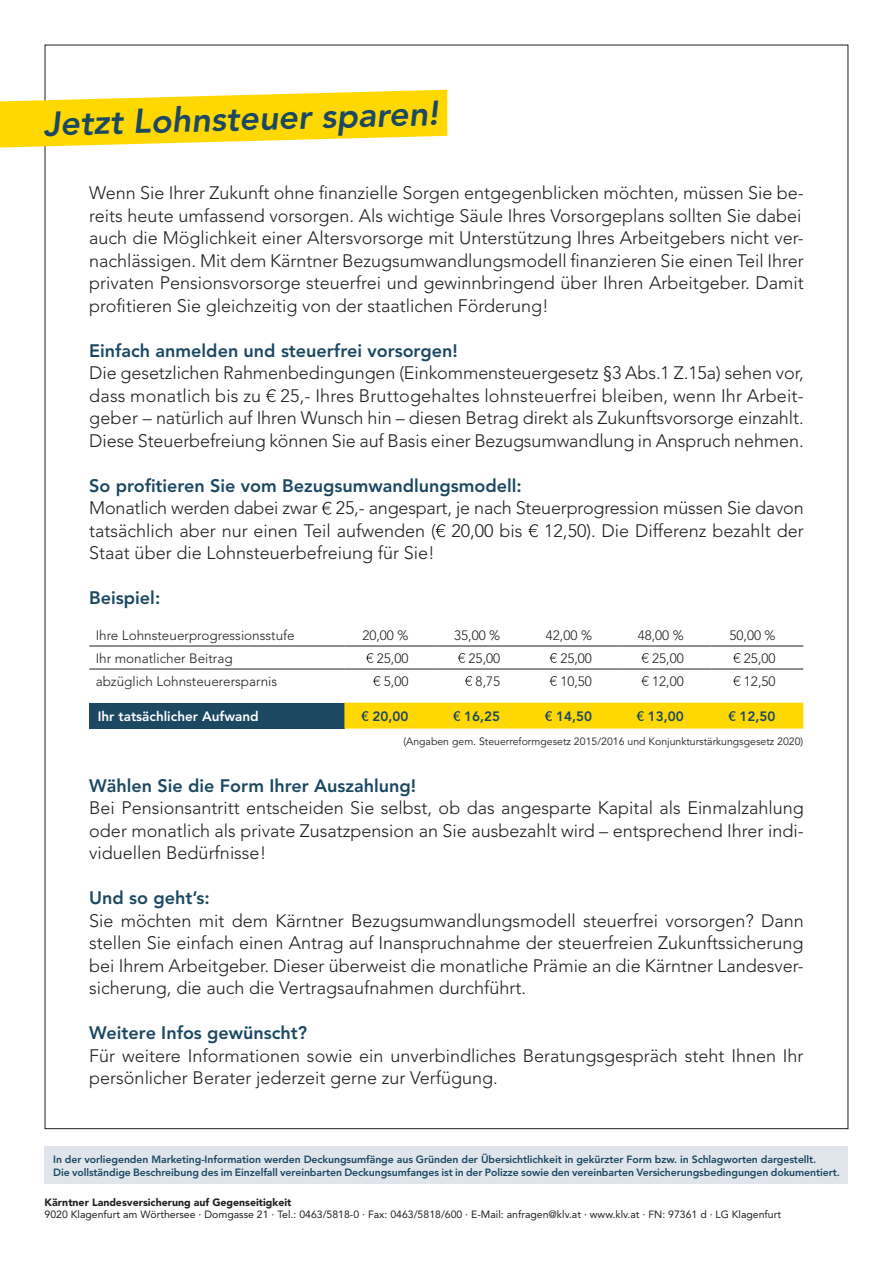
<style>
.page{position:relative;width:893px;height:1263px;background:#fff}
.page>*{position:absolute;margin:0;border:0;box-sizing:border-box;transform-origin:0 0}
.t1{font:italic 800 34.2px "Avenir";color:#1c4862}
.t2{font:300 18px/22.5px "Avenir";color:#231f20;text-align:justify}
.t3{font:800 18px "Avenir";color:#1c4862}
.t4{font:300 13.5px "Avenir";color:#231f20}
.t5{font:800 13.5px "Avenir";color:#1c4862}
.t6{font:800 13.5px "Avenir";color:#fff}
.t7{font:800 10.5px/12.6px "Avenir";letter-spacing:-.005em;color:#1c4862}
.t8{font:10.5px "Avenir";color:#231f20}
.t9{font:10.5px "Avenir";color:#231f20}
.t10{font:900 10.5px "Avenir";color:#231f20}
</style>
<div class="page">
<div style="left:45px;top:1146px;width:803px;height:38px;background:#dfe5eb"></div>
<svg style="left:266px;top:389px;width:10px;height:13px"></svg>
<svg style="left:322px;top:502px;width:9px;height:13px"></svg>
<svg style="left:436px;top:524px;width:9px;height:13px"></svg>
<svg style="left:528px;top:524px;width:10px;height:13px"></svg>
<div style="left:89px;top:703px;width:255px;height:26px;background:#1c4862"></div>
<hr style="left:89px;top:646px;width:255px;height:1px;background:#231f20">
<hr style="left:344px;top:646px;width:92px;height:1px;background:#231f20">
<hr style="left:436px;top:646px;width:92px;height:1px;background:#231f20">
<hr style="left:528px;top:646px;width:92px;height:1px;background:#231f20">
<hr style="left:620px;top:646px;width:91px;height:1px;background:#231f20">
<hr style="left:711px;top:646px;width:92px;height:1px;background:#231f20">
<hr style="left:89px;top:669px;width:255px;height:1px;background:#231f20">
<hr style="left:344px;top:669px;width:92px;height:1px;background:#231f20">
<hr style="left:436px;top:669px;width:92px;height:1px;background:#231f20">
<hr style="left:528px;top:669px;width:92px;height:1px;background:#231f20">
<hr style="left:620px;top:669px;width:91px;height:1px;background:#231f20">
<hr style="left:711px;top:669px;width:92px;height:1px;background:#231f20">
<svg style="left:366px;top:653px;width:7px;height:10px"></svg>
<svg style="left:458px;top:653px;width:7px;height:10px"></svg>
<svg style="left:550px;top:653px;width:7px;height:10px"></svg>
<svg style="left:641px;top:653px;width:8px;height:10px"></svg>
<svg style="left:733px;top:653px;width:7px;height:10px"></svg>
<svg style="left:373px;top:676px;width:7px;height:10px"></svg>
<svg style="left:465px;top:676px;width:7px;height:10px"></svg>
<svg style="left:550px;top:676px;width:7px;height:10px"></svg>
<svg style="left:641px;top:676px;width:8px;height:10px"></svg>
<svg style="left:733px;top:676px;width:7px;height:10px"></svg>
<div style="left:344px;top:703px;width:459px;height:26px;background:#ffd801"></div>
<svg style="left:0;top:90px;width:447px;height:64px"></svg>
<h1 class="t1" style="left:42px;top:105px;width:397px;rotate:-2deg">Jetzt Lohnsteuer sparen!</h1>
<p class="t2" style="left:89px;top:182px;width:716px;text-align:left">Wenn Sie Ihrer Zukunft ohne finanzielle Sorgen entgegenblicken möchten, müssen Sie be&shy;reits heute umfassend vorsorgen. Als wichtige Säule Ihres Vorsorgeplans sollten Sie dabei auch die Möglichkeit einer Altersvorsorge mit Unterstützung Ihres Arbeitgebers nicht ver&shy;nachlässigen. Mit dem Kärntner Bezugsumwandlungsmodell finanzieren Sie einen Teil Ihrer privaten Pensionsvorsorge steuerfrei und gewinnbringend über Ihren Arbeitgeber. Damit profitieren Sie gleichzeitig von der staatlichen Förderung!</p>
<p class="t3" style="left:89px;top:340px;width:370px">Einfach anmelden und steuerfrei vorsorgen!</p>
<p class="t2" style="left:89px;top:362px;width:716px">Die gesetzlichen Rahmenbedingungen (Einkommensteuergesetz §3 Abs.1 Z.15a) sehen vor, dass monatlich bis zu 25,- Ihres Bruttogehaltes lohnsteuerfrei bleiben, wenn Ihr Arbeit&shy;geber – natürlich auf Ihren Wunsch hin – diesen Betrag direkt als Zukunftsvorsorge einzahlt.<br>Diese Steuerbefreiung können Sie auf Basis einer Bezugsumwandlung in Anspruch nehmen.</p>
<p class="t3" style="left:89px;top:475px;width:434px">So profitieren Sie vom Bezugsumwandlungsmodell:</p>
<p class="t2" style="left:89px;top:497px;width:716px">Monatlich werden dabei zwar 25,- angespart, je nach Steuerprogression müssen Sie davon tatsächlich aber nur einen Teil aufwenden ( 20,00 bis 12,50). Die Differenz bezahlt der Staat über die Lohnsteuerbefreiung für Sie!</p>
<p class="t3" style="left:89px;top:588px;width:73px">Beispiel:</p>
<p class="t4" style="left:96px;top:627px;width:201px">Ihre Lohnsteuerprogressionsstufe</p>
<p class="t4" style="left:362px;top:627px;width:48px">20,00 %</p>
<p class="t4" style="left:454px;top:627px;width:48px">35,00 %</p>
<p class="t4" style="left:546px;top:627px;width:48px">42,00 %</p>
<p class="t4" style="left:638px;top:627px;width:48px">48,00 %</p>
<p class="t4" style="left:729px;top:627px;width:48px">50,00 %</p>
<p class="t4" style="left:96px;top:650px;width:139px">Ihr monatlicher Beitrag</p>
<p class="t4" style="left:377px;top:650px;width:33px">25,00</p>
<p class="t4" style="left:469px;top:650px;width:33px">25,00</p>
<p class="t4" style="left:560px;top:650px;width:33px">25,00</p>
<p class="t4" style="left:652px;top:650px;width:33px">25,00</p>
<p class="t4" style="left:744px;top:650px;width:33px">25,00</p>
<p class="t4" style="left:96px;top:673px;width:183px">abzüglich Lohnsteuerersparnis</p>
<p class="t4" style="left:384px;top:673px;width:26px">5,00</p>
<p class="t4" style="left:476px;top:673px;width:26px">8,75</p>
<p class="t4" style="left:560px;top:673px;width:33px">10,50</p>
<p class="t4" style="left:652px;top:673px;width:33px">12,00</p>
<p class="t4" style="left:744px;top:673px;width:33px">12,50</p>
<p class="t6" style="left:98px;top:708px;width:162px">Ihr tatsächlicher Aufwand</p>
<p class="t5" style="left:372px;top:708px;width:37px">20,00</p>
<p class="t5" style="left:464px;top:708px;width:37px">16,25</p>
<p class="t5" style="left:556px;top:708px;width:37px">14,50</p>
<p class="t5" style="left:648px;top:708px;width:37px">13,00</p>
<p class="t5" style="left:740px;top:708px;width:37px">12,50</p>
<p class="t9" style="left:403px;top:736px;width:401px">(Angaben gem. Steuerreformgesetz 2015/2016 und Konjunkturstärkungsgesetz 2020)</p>
<p class="t3" style="left:89px;top:775px;width:328px">Wählen Sie die Form Ihrer Auszahlung!</p>
<p class="t2" style="left:89px;top:797px;width:716px">Bei Pensionsantritt entscheiden Sie selbst, ob das angesparte Kapital als Einmalzahlung oder monatlich als private Zusatzpension an Sie ausbezahlt wird – entsprechend Ihrer indi&shy;viduellen Bedürfnisse!</p>
<p class="t3" style="left:89px;top:887px;width:122px">Und so geht’s:</p>
<p class="t2" style="left:89px;top:909px;width:716px">Sie möchten mit dem Kärntner Bezugsumwandlungsmodell steuerfrei vorsorgen? Dann stellen Sie einfach einen Antrag auf Inanspruchnahme der steuerfreien Zukunftssicherung bei Ihrem Arbeitgeber. Dieser überweist die monatliche Prämie an die Kärntner Landesver&shy;sicherung, die auch die Vertragsaufnahmen durchführt.</p>
<p class="t3" style="left:89px;top:1022px;width:220px">Weitere Infos gewünscht?</p>
<p class="t2" style="left:89px;top:1044px;width:716px">Für weitere Informationen sowie ein unverbindliches Beratungsgespräch steht Ihnen Ihr persönlicher Berater jederzeit gerne zur Verfügung.</p>
<p class="t7" style="left:53px;top:1153px;width:788px">In der vorliegenden Marketing-Information werden Deckungsumfänge aus Gründen der Übersichtlichkeit in gekürzter Form bzw. in Schlagworten dargestellt.<br>Die vollständige Beschreibung des im Einzelfall vereinbarten Deckungsumfanges ist in der Polizze sowie den vereinbarten Versicherungsbedingungen dokumentiert.</p>
<p class="t10" style="left:45px;top:1196px;width:248px">Kärntner Landesversicherung auf Gegenseitigkeit</p>
<p class="t8" style="left:45px;top:1208px;width:738px">9020 Klagenfurt am Wörthersee · Domgasse 21 · Tel.: 0463/5818-0 · Fax: 0463/5818/600 · E-Mail: anfragen@klv.at · www.klv.at · FN: 97361 d · LG Klagenfurt</p>
</div>
